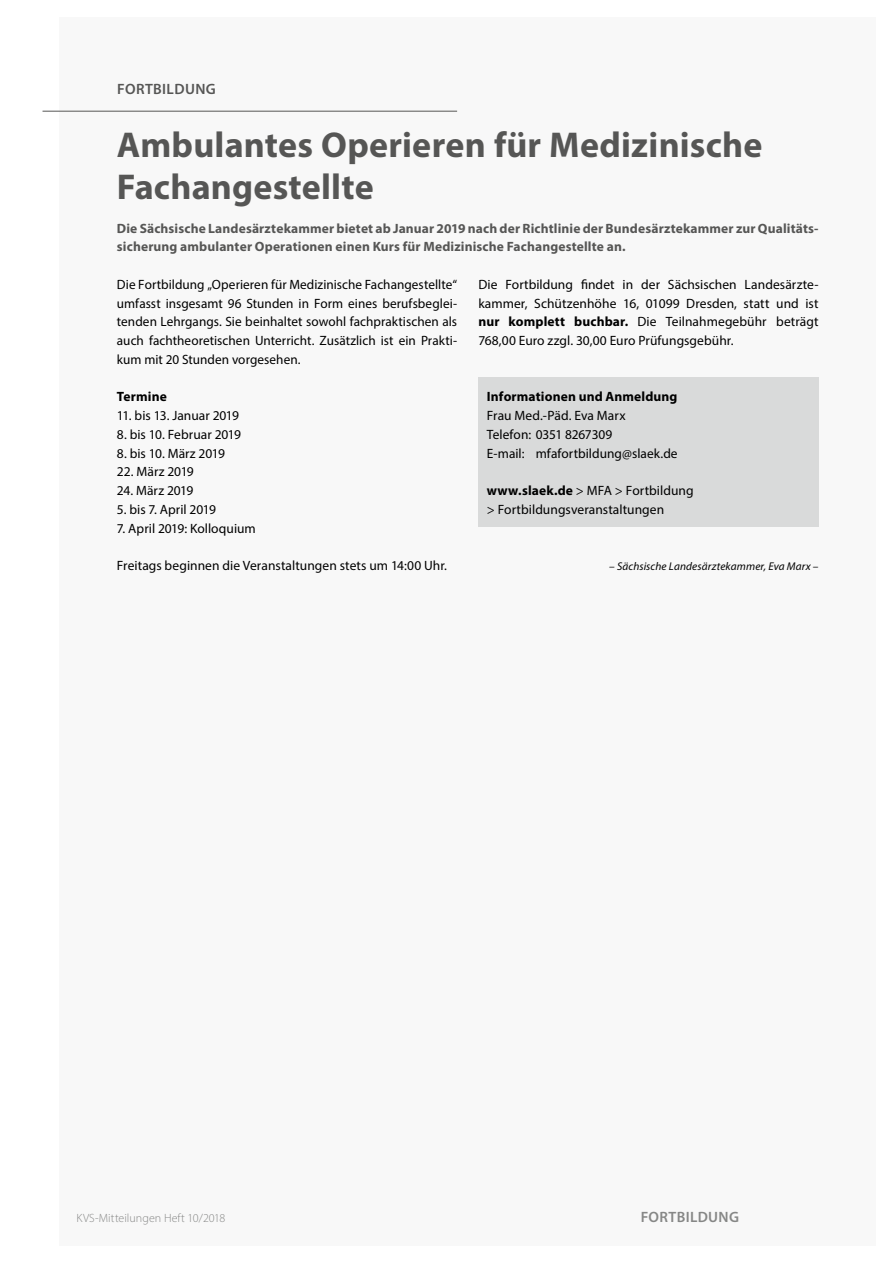
<style>
.page{position:relative;width:893px;height:1263px;background:#fff}
.page>*{position:absolute;margin:0;border:0;box-sizing:border-box;transform-origin:0 0}
.t1{font:700 36px/42px "Myriad Pro";letter-spacing:.005em;color:#565655}
.t2{font:600 15px "Myriad Pro";letter-spacing:.025em;color:#868786}
.t3{font:600 15px "Myriad Pro";color:#565655}
.t4{font:13.5px/18.8px "Myriad Pro";letter-spacing:.005em;color:#000;text-align:justify}
.t5{font:700 13.5px/18.8px "Myriad Pro";letter-spacing:.01em;color:#565655}
.t6{font:700 13.5px "Myriad Pro";letter-spacing:.01em;color:#000}
.t7{font:300 12px "Myriad Pro";letter-spacing:.005em;color:#868786}
.t8{font:italic 11.25px "Myriad Pro";letter-spacing:.015em;color:#000}
.s1{font-weight:700}
</style>
<div class="page">
<div style="left:60px;top:17px;width:816px;height:1229px;background:#f8f8f8"></div>
<hr style="left:43px;top:111px;width:414px;height:1px;background:#565655">
<div style="left:478px;top:377px;width:341px;height:150px;background:#d9dada"></div>
<p class="t3" style="left:117px;top:79px;width:18px">FORTBILDUNG</p>
<h1 class="t1" style="left:117px;top:123px;width:647px">Ambulantes Operieren für Medizinische<br>Fachangestellte</h1>
<p class="t5" style="left:117px;top:218px;width:703px">Die Sächsische Landesärztekammer bietet ab Januar 2019 nach der Richtlinie der Bundesärztekammer zur Qualitäts&shy;sicherung ambulanter Operationen einen Kurs für Medizinische Fachangestellte an.</p>
<p class="t4" style="left:117px;top:275px;width:342px">Die Fortbildung „Operieren für Medizinische Fachangestellte“ umfasst insgesamt 96 Stunden in Form eines berufsbeglei&shy;tenden Lehrgangs. Sie beinhaltet sowohl fachpraktischen als auch fachtheoretischen Unterricht. Zusätzlich ist ein Prakti&shy;kum mit 20 Stunden vorgesehen.</p>
<p class="t6" style="left:117px;top:388px;width:51px">Termine</p>
<p class="t4" style="left:117px;top:406px;width:124px">11. bis 13. Januar 2019</p>
<p class="t4" style="left:117px;top:425px;width:126px">8. bis 10. Februar 2019</p>
<p class="t4" style="left:117px;top:443px;width:110px">8. bis 10. März 2019</p>
<p class="t4" style="left:117px;top:462px;width:78px">22. März 2019</p>
<p class="t4" style="left:117px;top:481px;width:78px">24. März 2019</p>
<p class="t4" style="left:117px;top:500px;width:101px">5. bis 7. April 2019</p>
<p class="t4" style="left:117px;top:518px;width:140px">7. April 2019: Kolloquium</p>
<p class="t4" style="left:117px;top:556px;width:332px">Freitags beginnen die Veranstaltungen stets um 14:00 Uhr.</p>
<p class="t4" style="left:478px;top:275px;width:342px">Die Fortbildung findet in der Sächsischen Landesärzte&shy;kammer, Schützenhöhe 16, 01099 Dresden, statt und ist <span class="s1">nur komplett buchbar.</span> Die Teilnahmegebühr beträgt 768,00 Euro zzgl. 30,00 Euro Prüfungsgebühr.</p>
<p class="t6" style="left:487px;top:388px;width:192px">Informationen und Anmeldung</p>
<p class="t4" style="left:487px;top:406px;width:192px;text-align:left">Frau Med.-Päd. Eva Marx<br>Telefon: 0351 8267309<br>E-mail: mfafortbildung@slaek.de</p>
<p class="t4" style="left:487px;top:481px;width:208px"><span class="s1">www.slaek.de</span> &gt; MFA &gt; Fortbildung &gt; Fortbildungsveranstaltungen</p>
<p class="t8" style="left:609px;top:559px;width:211px">– Sächsische Landesärztekammer, Eva Marx –</p>
<p class="t7" style="left:77px;top:1211px;width:150px">KVS-Mitteilungen Heft 10/2018</p>
<p class="t2" style="left:641px;top:1208px;width:100px">FORTBILDUNG</p>
</div>
